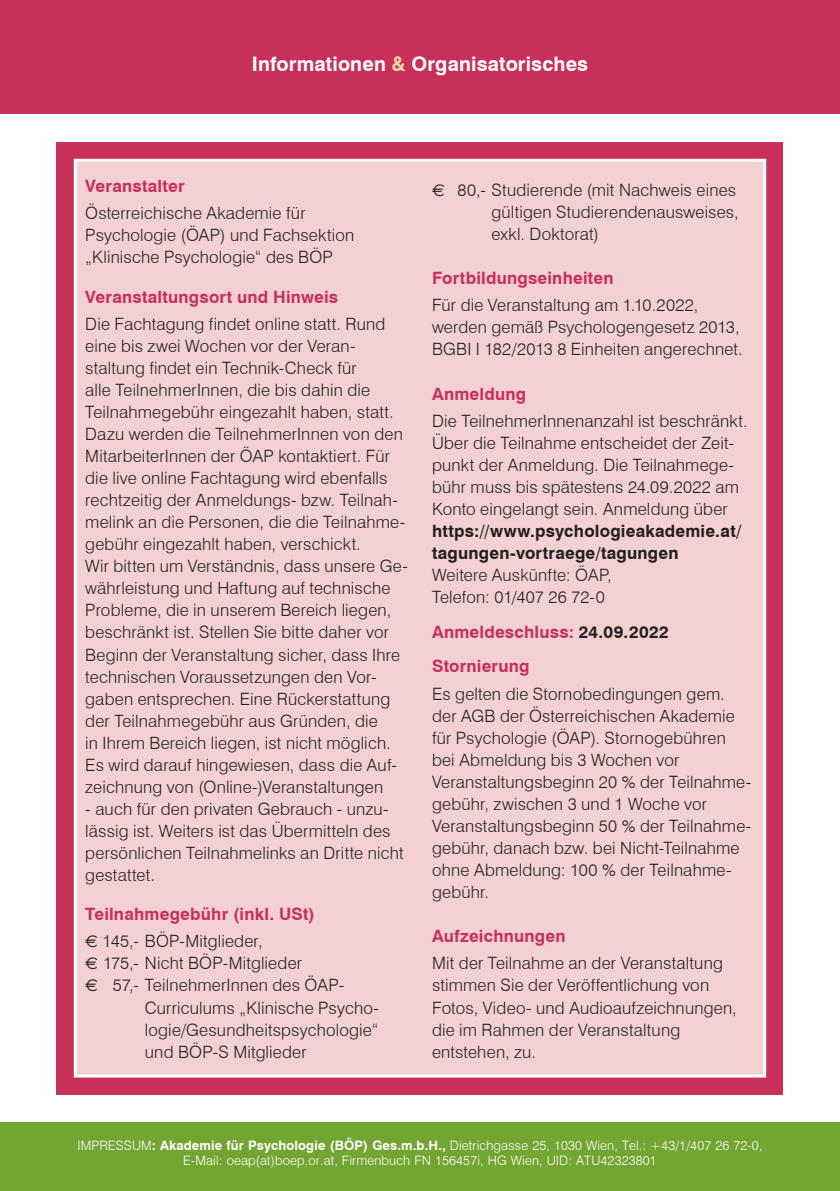
<style>
.page{position:relative;width:840px;height:1191px;background:#fff}
.page>*{position:absolute;margin:0;border:0;box-sizing:border-box;transform-origin:0 0}
.t1{font:700 20px "Swiss 721 BT";letter-spacing:.005em;color:#fff}
.Text{font:300 17px/22px "Swiss 721 BT";letter-spacing:.01em;color:#231f20}
.Text-2{font:700 17px "Swiss 721 BT";letter-spacing:.015em;color:#c82f59}
.t2{font:300 13px/15.6px "Swiss 721 BT";letter-spacing:.01em;color:#fff;text-align:center}
.s1{color:#fed9a1}
.s2{font-family:"Euro Sans Std";font-weight:400}
.s3{font-weight:700}
.s4{color:#231f20}
</style>
<div class="page">
<div style="left:0;top:0;width:839px;height:113px;background:#c82f59"></div>
<div style="left:57px;top:142px;width:725px;height:952px;background:#c82f59"></div>
<div style="left:75px;top:160px;width:689px;height:916px;background:#f3d0d2"></div>
<div style="left:74px;top:159px;width:691px;height:918px;border:3px solid #fff"></div>
<div style="left:0;top:1123px;width:839px;height:68px;background:#73a532"></div>
<p class="t1" style="left:251px;top:52px;width:338px">Informationen <span class="s1">&amp;</span> Organisatorisches</p>
<p class="Text-2" style="left:85px;top:175px;width:101px">Veranstalter</p>
<p class="Text" style="left:85px;top:202px;width:270px">Österreichische Akademie für<br>Psychologie (ÖAP) und Fachsektion „Klinische Psychologie“ des BÖP</p>
<p class="Text-2" style="left:85px;top:286px;width:254px">Veranstaltungsort und Hinweis</p>
<p class="Text" style="left:85px;top:313px;width:321px">Die Fachtagung findet online statt. Rund eine bis zwei Wochen vor der Veran&shy;staltung findet ein Technik-Check für<br>alle TeilnehmerInnen, die bis dahin die Teilnahmegebühr eingezahlt haben, statt.<br>Dazu werden die TeilnehmerInnen von den MitarbeiterInnen der ÖAP kontaktiert. Für die live online Fachtagung wird ebenfalls rechtzeitig der Anmeldungs- bzw. Teilnah&shy;melink an die Personen, die die Teilnahme&shy;gebühr eingezahlt haben, verschickt.</p>
<p class="Text" style="left:85px;top:555px;width:324px">Wir bitten um Verständnis, dass unsere Ge&shy;währleistung und Haftung auf technische Probleme, die in unserem Bereich liegen, beschränkt ist. Stellen Sie bitte daher vor Beginn der Veranstaltung sicher, dass Ihre technischen Voraussetzungen den Vor&shy;gaben entsprechen. Eine Rückerstattung der Teilnahmegebühr aus Gründen, die<br>in Ihrem Bereich liegen, ist nicht möglich.<br>Es wird darauf hingewiesen, dass die Auf&shy;zeichnung von (Online-)Veranstaltungen</p>
<p class="Text" style="left:85px;top:797px;width:320px">- auch für den privaten Gebrauch - unzu&shy;lässig ist. Weiters ist das Übermitteln des persönlichen Teilnahmelinks an Dritte nicht gestattet.</p>
<p class="Text-2" style="left:85px;top:903px;width:231px">Teilnahmegebühr (inkl. USt)</p>
<p class="Text" style="left:85px;top:930px;width:179px"><span class="s2">€</span> 145,- BÖP-Mitglieder,</p>
<p class="Text" style="left:85px;top:952px;width:218px"><span class="s2">€</span> 175,- Nicht BÖP-Mitglieder</p>
<p class="Text" style="left:145px;top:974px;width:235px;text-indent:-60px"><span class="s2">€</span> 57,- TeilnehmerInnen des ÖAP-<br>Curriculums „Klinische Psycho&shy;logie/Gesundheitspsychologie“ und BÖP-S Mitglieder</p>
<p class="Text" style="left:491px;top:178px;width:248px;text-indent:-60px"><span class="s2">€</span> 80,- Studierende (mit Nachweis eines gültigen Studierendenausweises, exkl. Doktorat)</p>
<p class="Text-2" style="left:432px;top:267px;width:183px">Fortbildungseinheiten</p>
<p class="Text" style="left:432px;top:294px;width:312px">Für die Veranstaltung am 1.10.2022, werden gemäß Psychologengesetz 2013,<br>BGBI I 182/2013 8 Einheiten angerechnet.</p>
<p class="Text-2" style="left:432px;top:383px;width:96px">Anmeldung</p>
<p class="Text" style="left:432px;top:410px;width:317px">Die TeilnehmerInnenanzahl ist beschränkt.<br>Über die Teilnahme entscheidet der Zeit&shy;punkt der Anmeldung. Die Teilnahmege&shy;bühr muss bis spätestens 24.09.2022 am Konto eingelangt sein. Anmeldung über <span class="s3">https://www.psychologieakademie.at/ tagungen-vortraege/tagungen<br></span>Weitere Auskünfte: ÖAP,</p>
<p class="Text" style="left:432px;top:586px;width:174px">Telefon: 01/407 26 72-0</p>
<p class="Text-2" style="left:432px;top:621px;width:238px">Anmeldeschluss: <span class="s4">24.09.2022</span></p>
<p class="Text-2" style="left:432px;top:655px;width:99px">Stornierung</p>
<p class="Text" style="left:432px;top:682px;width:321px">Es gelten die Stornobedingungen gem. der AGB der Österreichischen Akademie für Psychologie (ÖAP). Stornogebühren bei Abmeldung bis 3 Wochen vor Veranstaltungsbeginn 20 % der Teilnahme&shy;gebühr, zwischen 3 und 1 Woche vor Veranstaltungsbeginn 50 % der Teilnahme&shy;gebühr, danach bzw. bei Nicht-Teilnahme ohne Abmeldung: 100 % der Teilnahme&shy;gebühr.</p>
<p class="Text-2" style="left:432px;top:925px;width:135px">Aufzeichnungen</p>
<p class="Text" style="left:432px;top:952px;width:306px">Mit der Teilnahme an der Veranstaltung stimmen Sie der Veröffentlichung von Fotos, Video- und Audioaufzeichnungen, die im Rahmen der Veranstaltung entstehen, zu.</p>
<p class="t2" style="left:77px;top:1137px;width:686px">IMPRESSUM<span class="s3">: Akademie für Psychologie (BÖP) Ges.m.b.H.,</span> Dietrichgasse 25, 1030 Wien, Tel.: +43/1/407 26 72-0,<br>E-Mail: oeap(at)boep.or.at, Firmenbuch FN 156457i, HG Wien, UID: ATU42323801</p>
</div>
